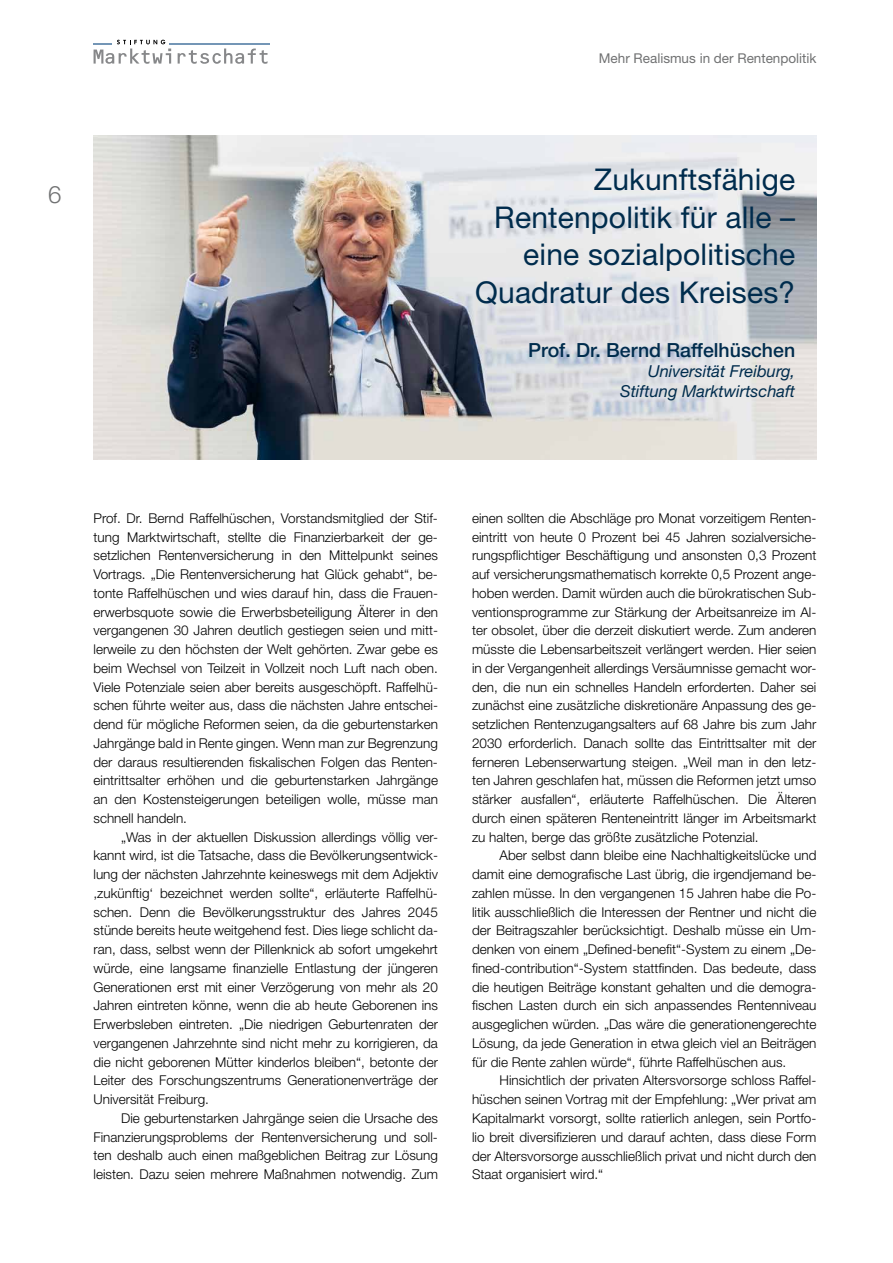
<style>
.page{position:relative;width:893px;height:1263px;background:#fff}
.page>*{position:absolute;margin:0;border:0;box-sizing:border-box;transform-origin:0 0}
.t1{font:30px/37.5px "Helvetica Neue LT Pro";letter-spacing:.005em;color:#002c4d;text-align:right}
.t2{font:300 24px "Helvetica Neue LT Pro";color:#707172}
.t3{font:500 19.5px "Helvetica Neue LT Pro";color:#002c4d}
.t4{font:italic 16.5px/19.8px "Helvetica Neue LT Pro";color:#002c4d;text-align:right}
.t5{font:300 13.5px/18.8px "Helvetica Neue LT Pro";color:#000;text-align:justify}
.t6{font:13.5px "Helvetica Neue LT Pro";color:#707172}
</style>
<div class="page">
<svg style="left:178px;top:49px;width:90px;height:15px"></svg>
<svg style="left:94px;top:40px;width:77px;height:24px"></svg>
<hr style="left:169px;top:43px;width:101px;height:1px;background:#7496b6">
<img style="left:94px;top:135px;width:722px;height:324px">
<h2 class="t2" style="left:48px;top:180px;width:15px">6</h2>
<p class="t6" style="left:599px;top:50px;width:219px">Mehr Realismus in der Rentenpolitik</p>
<h1 class="t1" style="left:475px;top:160px;width:321px">Zukunftsfähige<br>Rentenpolitik für alle – eine sozialpolitische<br>Quadratur des Kreises?</h1>
<h3 class="t3" style="left:528px;top:338px;width:268px">Prof. Dr. Bernd Raffelhüschen</h3>
<p class="t4" style="left:620px;top:361px;width:177px">Universität Freiburg,<br>Stiftung Marktwirtschaft</p>
<p class="t5" style="left:94px;top:508px;width:346px">Prof. Dr. Bernd Raffelhüschen, Vorstandsmitglied der Stif&shy;tung Marktwirtschaft, stellte die Finanzierbarkeit der ge&shy;setzlichen Rentenversicherung in den Mittelpunkt seines Vortrags. „Die Rentenversicherung hat Glück gehabt“, be&shy;tonte Raffelhüschen und wies darauf hin, dass die Frauen&shy;erwerbsquote sowie die Erwerbsbeteiligung Älterer in den vergangenen 30 Jahren deutlich gestiegen seien und mitt&shy;lerweile zu den höchsten der Welt gehörten. Zwar gebe es beim Wechsel von Teilzeit in Vollzeit noch Luft nach oben.<br>Viele Potenziale seien aber bereits ausgeschöpft. Raffelhü&shy;schen führte weiter aus, dass die nächsten Jahre entschei&shy;dend für mögliche Reformen seien, da die geburtenstarken Jahrgänge bald in Rente gingen. Wenn man zur Begrenzung der daraus resultierenden fiskalischen Folgen das Renten&shy;eintrittsalter erhöhen und die geburtenstarken Jahrgänge an den Kostensteigerungen beteiligen wolle, müsse man schnell handeln.</p>
<p class="t5" style="left:94px;top:827px;width:346px;text-indent:28px">„Was in der aktuellen Diskussion allerdings völlig ver&shy;kannt wird, ist die Tatsache, dass die Bevölkerungsentwick&shy;lung der nächsten Jahrzehnte keineswegs mit dem Adjektiv ‚zukünftig‘ bezeichnet werden sollte“, erläuterte Raffelhü&shy;schen. Denn die Bevölkerungsstruktur des Jahres 2045 stünde bereits heute weitgehend fest. Dies liege schlicht da&shy;ran, dass, selbst wenn der Pillenknick ab sofort umgekehrt würde, eine langsame finanzielle Entlastung der jüngeren Generationen erst mit einer Verzögerung von mehr als 20<br>Jahren eintreten könne, wenn die ab heute Geborenen ins Erwerbsleben eintreten. „Die niedrigen Geburtenraten der vergangenen Jahrzehnte sind nicht mehr zu korrigieren, da die nicht geborenen Mütter kinderlos bleiben“, betonte der Leiter des Forschungszentrums Generationenverträge der Universität Freiburg.</p>
<p class="t5" style="left:94px;top:1108px;width:346px;text-indent:28px">Die geburtenstarken Jahrgänge seien die Ursache des Finanzierungsproblems der Rentenversicherung und soll&shy;ten deshalb auch einen maßgeblichen Beitrag zur Lösung leisten. Dazu seien mehrere Maßnahmen notwendig. Zum</p>
<p class="t5" style="left:472px;top:508px;width:346px">einen sollten die Abschläge pro Monat vorzeitigem Renten&shy;eintritt von heute 0 Prozent bei 45 Jahren sozialversiche&shy;rungspflichtiger Beschäftigung und ansonsten 0,3 Prozent auf versicherungsmathematisch korrekte 0,5 Prozent ange&shy;hoben werden. Damit würden auch die bürokratischen Sub&shy;ventionsprogramme zur Stärkung der Arbeitsanreize im Al&shy;ter obsolet, über die derzeit diskutiert werde. Zum anderen müsste die Lebensarbeitszeit verlängert werden. Hier seien in der Vergangenheit allerdings Versäumnisse gemacht wor&shy;den, die nun ein schnelles Handeln erforderten. Daher sei zunächst eine zusätzliche diskretionäre Anpassung des ge&shy;setzlichen Rentenzugangsalters auf 68 Jahre bis zum Jahr 2030 erforderlich. Danach sollte das Eintrittsalter mit der ferneren Lebenserwartung steigen. „Weil man in den letz&shy;ten Jahren geschlafen hat, müssen die Reformen jetzt umso stärker ausfallen“, erläuterte Raffelhüschen. Die Älteren durch einen späteren Renteneintritt länger im Arbeitsmarkt zu halten, berge das größte zusätzliche Potenzial.</p>
<p class="t5" style="left:472px;top:846px;width:346px;text-indent:28px">Aber selbst dann bleibe eine Nachhaltigkeitslücke und damit eine demografische Last übrig, die irgendjemand be&shy;zahlen müsse. In den vergangenen 15 Jahren habe die Po&shy;litik ausschließlich die Interessen der Rentner und nicht die der Beitragszahler berücksichtigt. Deshalb müsse ein Um&shy;denken von einem „Defined-benefit“-System zu einem „De&shy;fined-contribution“-System stattfinden. Das bedeute, dass die heutigen Beiträge konstant gehalten und die demogra&shy;fischen Lasten durch ein sich anpassendes Rentenniveau ausgeglichen würden. „Das wäre die generationengerechte Lösung, da jede Generation in etwa gleich viel an Beiträgen für die Rente zahlen würde“, führte Raffelhüschen aus.</p>
<p class="t5" style="left:472px;top:1071px;width:346px;text-indent:28px">Hinsichtlich der privaten Altersvorsorge schloss Raffel&shy;hüschen seinen Vortrag mit der Empfehlung: „Wer privat am Kapitalmarkt vorsorgt, sollte ratierlich anlegen, sein Portfo&shy;lio breit diversifizieren und darauf achten, dass diese Form der Altersvorsorge ausschließlich privat und nicht durch den Staat organisiert wird.“</p>
</div>
